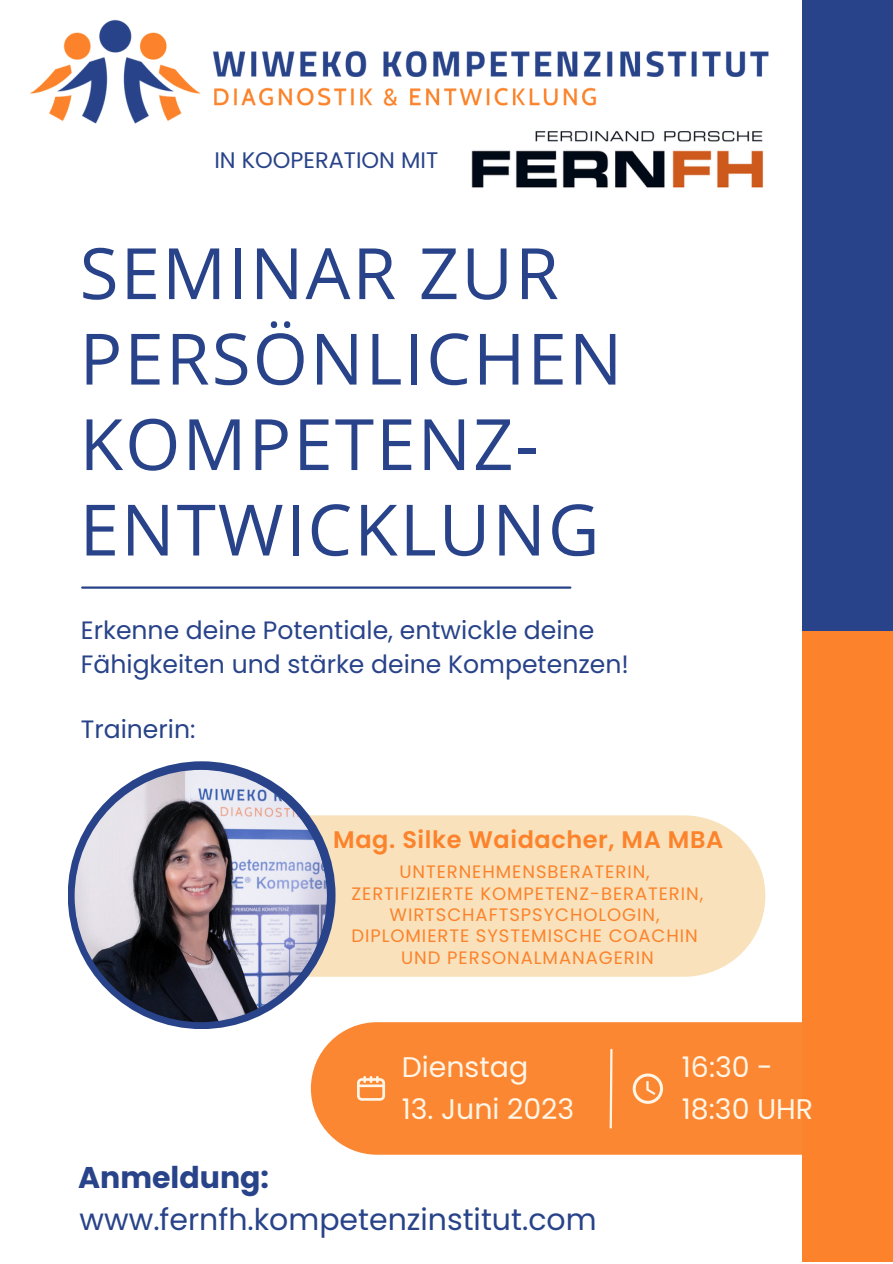
<style>
.page{position:relative;width:893px;height:1264px;background:#fff}
.page>*{position:absolute;margin:0;border:0;box-sizing:border-box;transform-origin:0 0}
.t1{font:70.95px/85.5px "Open Sans";letter-spacing:.03em;color:#284389}
.t2{font:30px "Poppins";color:#284389}
.t3{font:700 30px "Poppins";color:#284389}
.t4{font:28.35px "Poppins";color:#fff6e7}
.t5{font:25.05px/34.3px "Poppins";color:#284389}
.t6{font:600 24px "Poppins";letter-spacing:.025em;color:#fc832b}
.t7{font:22.5px "Poppins";color:#284389}
.t8{font:18px/21.3px "Poppins";letter-spacing:.05em;color:#fc832b;text-align:center}
</style>
<div class="page">
<hr style="left:82px;top:586px;width:488px;height:2px;background:#284389">
<div style="left:802px;top:629px;width:90px;height:632px;background:#fc832b"></div>
<div style="left:308px;top:815px;width:457px;height:161px;background:#f8e1bb"></div>
<div style="left:68px;top:761px;width:267px;height:268px;background:#284389;border-radius:50%"></div>
<img style="left:75px;top:770px;width:252px;height:252px;border-radius:50%">
<div style="left:802px;top:0;width:90px;height:630px;background:#284389"></div>
<img style="left:30px;top:19px;width:739px;height:105px">
<img style="left:469px;top:119px;width:300px;height:69px">
<div style="left:311px;top:1022px;width:581px;height:132px;background:#fc8732;border-radius:66px"></div>
<svg style="left:357px;top:1076px;width:28px;height:24px"></svg>
<svg style="left:632px;top:1073px;width:31px;height:30px"></svg>
<svg style="left:609px;top:1048px;width:4px;height:81px"></svg>
<p class="t7" style="left:214px;top:145px;width:225px">IN KOOPERATION MIT</p>
<p class="t1" style="left:80px;top:229px;width:544px">SEMINAR ZUR<br>PERSÖNLICHEN<br>KOMPETENZ-<br>ENTWICKLUNG</p>
<p class="t5" style="left:81px;top:612px;width:549px">Erkenne deine Potentiale, entwickle deine<br>Fähigkeiten und stärke deine Kompetenzen!</p>
<p class="t5" style="left:81px;top:711px;width:116px">Trainerin:</p>
<p class="t3" style="left:78px;top:1156px;width:192px">Anmeldung:</p>
<p class="t6" style="left:333px;top:822px;width:391px">Mag. Silke Waidacher, MA MBA</p>
<p class="t8" style="left:399px;top:861px;width:252px">UNTERNEHMENSBERATERIN,</p>
<p class="t8" style="left:351px;top:882px;width:353px">ZERTIFIZIERTE KOMPETENZ-BERATERIN,<br>WIRTSCHAFTSPSYCHOLOGIN,</p>
<p class="t8" style="left:351px;top:925px;width:348px">DIPLOMIERTE SYSTEMISCHE COACHIN</p>
<p class="t8" style="left:401px;top:946px;width:254px">UND PERSONALMANAGERIN</p>
<p class="t4" style="left:402px;top:1047px;width:128px">Dienstag</p>
<p class="t4" style="left:402px;top:1088px;width:174px">13. Juni 2023</p>
<p class="t4" style="left:681px;top:1047px;width:92px">16:30 -</p>
<p class="t4" style="left:681px;top:1088px;width:133px">18:30 UHR</p>
<p class="t2" style="left:80px;top:1198px;width:518px">www.fernfh.kompetenzinstitut.com</p>
</div>
